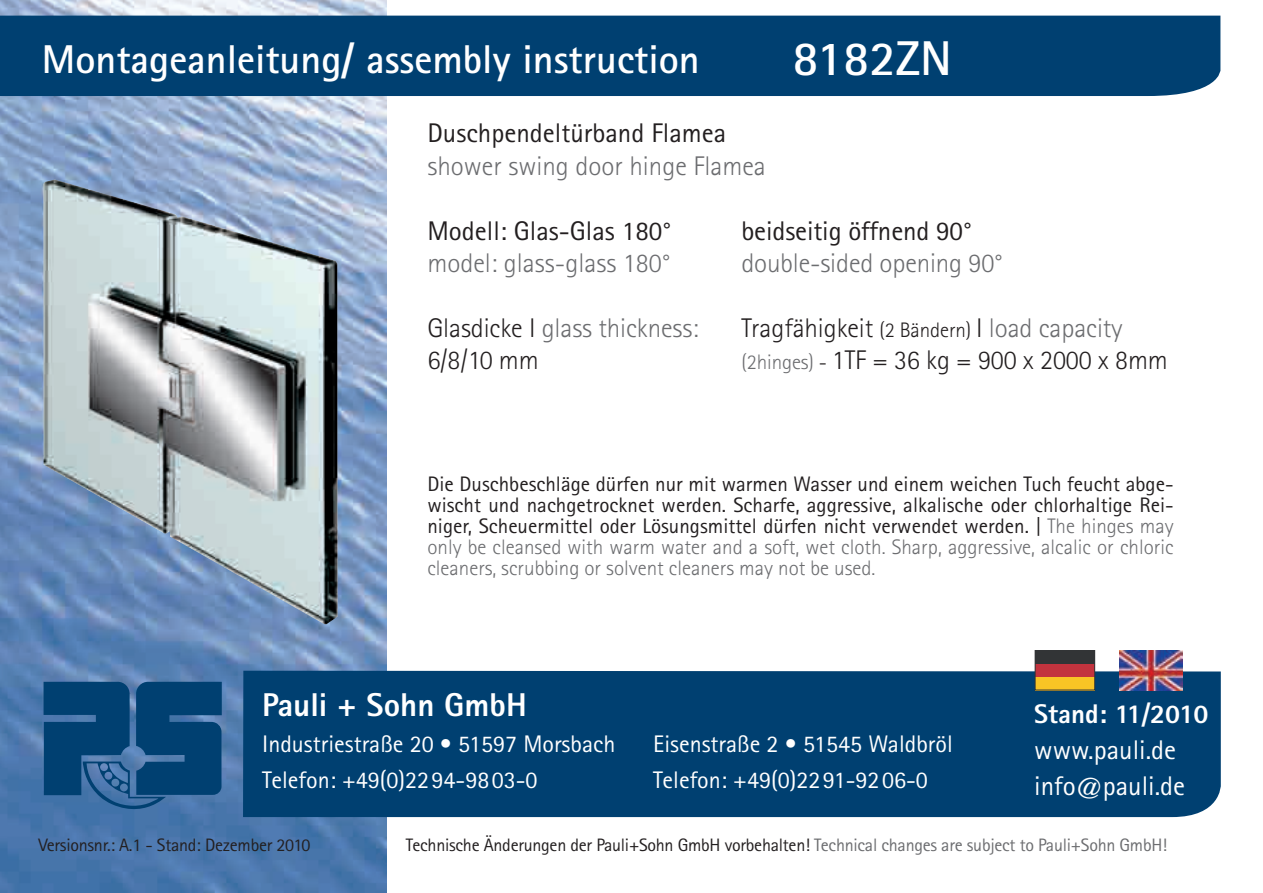
<style>
.page{position:relative;width:1263px;height:893px;background:#fff}
.page>*{position:absolute;margin:0;border:0;box-sizing:border-box;transform-origin:0 0}
.t1{font:700 48.9px "Rotis Sans Serif";color:#fff}
.t2{font:700 40.2px "Rotis Sans Serif";color:#fff}
.t3{font:800 33px "Rotis Sans Serif";color:#fff}
.t4{font:300 27px/32.4px "Rotis Sans Serif";letter-spacing:-.005em;color:#231f20}
.t5{font:300 27px "Rotis Sans Serif";color:#6c6d70}
.t6{font:27px "Rotis Sans Serif";color:#231f20}
.t7{font:27px/36px "Rotis Sans Serif";color:#fff}
.t8{font:800 27px "Rotis Sans Serif";color:#fff}
.t9{font:24px/36px "Rotis Sans Serif";color:#fff}
.t10{font:21px/21px "Rotis Sans Serif";color:#231f20;text-align:justify}
.t11{font:18px "Rotis Sans Serif";letter-spacing:-.015em;color:#231f20}
.s1{color:#6c6d70}
.s2{font-size:21px}
.s3{font-size:21px;color:#6c6d70}
.s4{font-weight:300;color:#6c6d70}
</style>
<div class="page">
<img style="left:0;top:0;width:387px;height:893px">
<img style="left:43px;top:180px;width:295px;height:444px">
<div style="left:0;top:16px;width:1220px;height:80px;background:#004071"></div>
<svg style="left:44px;top:682px;width:178px;height:127px"></svg>
<div style="left:243px;top:671px;width:978px;height:146px;background:#004071"></div>
<div style="left:1035px;top:677px;width:60px;height:13px;background:#f8c425"></div>
<div style="left:1035px;top:664px;width:60px;height:13px;background:#c2333e"></div>
<div style="left:1035px;top:650px;width:60px;height:14px;background:#323436"></div>
<div style="left:1035px;top:650px;width:60px;height:40px;border:1px solid #323436"></div>
<img style="left:1119px;top:650px;width:63px;height:41px">
<h2 class="t2" style="left:42px;top:34px;width:659px">Montageanleitung/ assembly instruction</h2>
<h1 class="t1" style="left:792px;top:28px;width:161px">8182ZN</h1>
<p class="t6" style="left:427px;top:117px;width:300px">Duschpendeltürband Flamea</p>
<p class="t5" style="left:427px;top:150px;width:340px">shower swing door hinge Flamea</p>
<p class="t6" style="left:427px;top:215px;width:245px">Modell: Glas-Glas 180°</p>
<p class="t5" style="left:427px;top:247px;width:245px">model: glass-glass 180°</p>
<p class="t4" style="left:427px;top:312px;width:273px">Glasdicke I <span class="s1">glass thickness:<br></span>6/8/10 mm</p>
<p class="t6" style="left:741px;top:215px;width:232px">beidseitig öffnend 90°</p>
<p class="t5" style="left:741px;top:247px;width:263px">double-sided opening 90°</p>
<p class="t4" style="left:741px;top:312px;width:428px">Tragfähigkeit <span class="s2">(2 Bändern)</span> I <span class="s1">load capacity </span><span class="s3">(2hinges)</span> <span class="s2">-</span> 1TF = 36 kg = 900 x 2000 x 8mm</p>
<p class="t10" style="left:427px;top:473px;width:748px">Die Duschbeschläge dürfen nur mit warmen Wasser und einem weichen Tuch feucht abge&shy;wischt und nachgetrocknet werden. Scharfe, aggressive, alkalische oder chlorhaltige Rei&shy;niger, Scheuermittel oder Lösungsmittel dürfen nicht verwendet werden. | <span class="s4">The hinges may only be cleansed with warm water and a soft, wet cloth. Sharp, aggressive, alcalic or chloric cleaners, scrubbing or solvent cleaners may not be used.</span></p>
<h3 class="t3" style="left:262px;top:684px;width:266px">Pauli + Sohn GmbH</h3>
<p class="t9" style="left:262px;top:726px;width:355px">Industriestraße 20 • 51597 Morsbach<br>Telefon: +49(0)2294-9803-0</p>
<p class="t9" style="left:653px;top:725px;width:301px">Eisenstraße 2 • 51545 Waldbröl<br>Telefon: +49(0)2291-9206-0</p>
<p class="t8" style="left:1034px;top:697px;width:176px">Stand: 11/2010</p>
<p class="t7" style="left:1034px;top:732px;width:152px">www.pauli.de info@pauli.de</p>
<p class="t11" style="left:38px;top:835px;width:273px">Versionsnr.: A.1 - Stand: Dezember 2010</p>
<p class="t11" style="left:406px;top:835px;width:763px">Technische Änderungen der Pauli+Sohn GmbH vorbehalten! <span class="s1">Technical changes are subject to Pauli+Sohn GmbH!</span></p>
</div>
